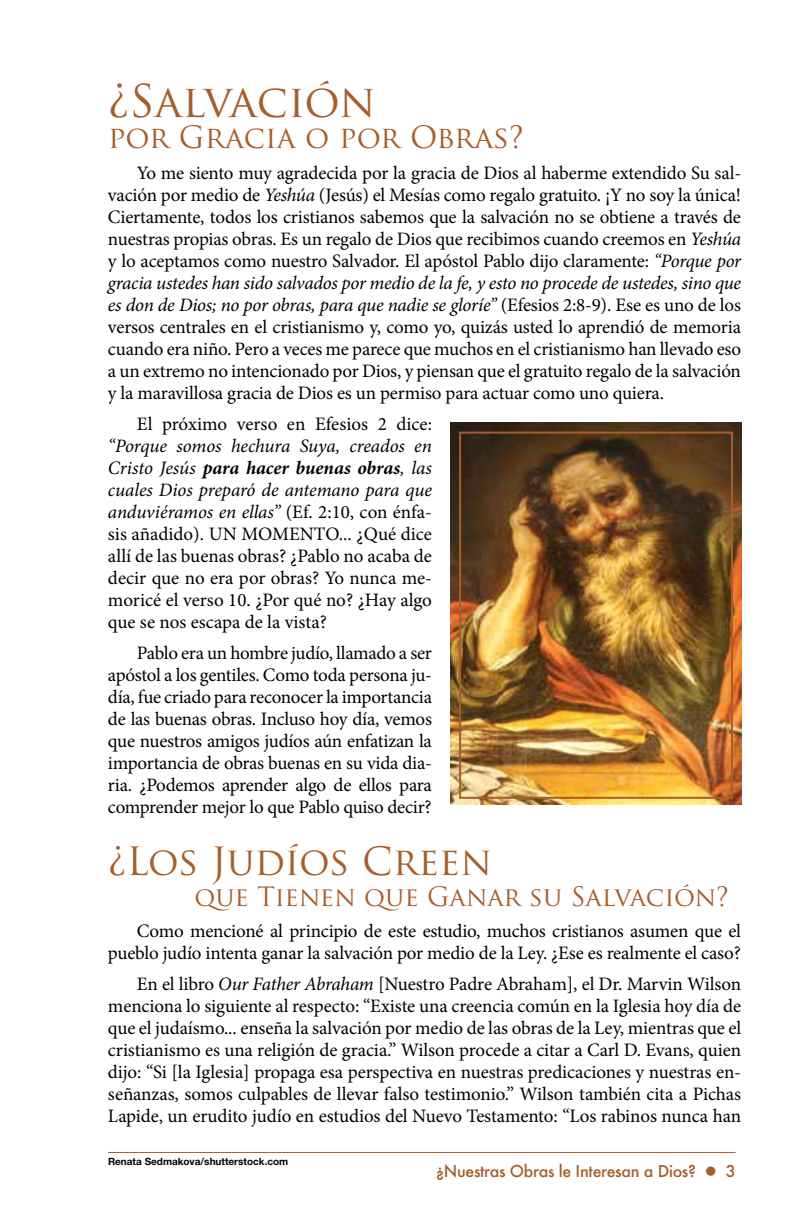
<style>
.page{position:relative;width:792px;height:1224px;background:#fff}
.page>*{position:absolute;margin:0;border:0;box-sizing:border-box;transform-origin:0 0}
.t1{font:44px "Trajan Pro";letter-spacing:-.005em;color:#a75e2d}
.t2{font:38px "Trajan Pro";color:#a75e2d}
.t3{font:30px "Trajan Pro";color:#a75e2d}
.t4{font:26px "Trajan Pro";color:#a75e2d}
.t5{font:19px/22px "Minion Pro";letter-spacing:-.01em;color:#000;text-align:justify}
.t6{font:500 16px "Futura";letter-spacing:-.02em;color:#a75e2d}
.t7{font:700 10px "Helvetica Neue LT Std";color:#000}
.s1{font-style:italic}
.s2{font-weight:700;font-style:italic}
</style>
<div class="page">
<hr style="left:108px;top:1152px;width:628px;height:1px;background:#a75e2d">
<img style="left:450px;top:423px;width:291px;height:381px">
<div style="left:459px;top:432px;width:274px;height:367px;border:2px solid #a75e2d"></div>
<h1 class="t1" style="left:108px;top:73px;width:269px">¿Salvación</h1>
<h3 class="t3" style="left:108px;top:118px;width:417px">por Gracia o por Obras?</h3>
<p class="t5" style="left:108px;top:162px;width:635px;text-indent:29px">Yo me siento muy agradecida por la gracia de Dios al haberme extendido Su sal&shy;vación por medio de <span class="s1">Yeshúa</span> (Jesús) el Mesías como regalo gratuito. ¡Y no soy la única!<br>Ciertamente, todos los cristianos sabemos que la salvación no se obtiene a través de nuestras propias obras. Es un regalo de Dios que recibimos cuando creemos en <span class="s1">Yeshúa </span>y lo aceptamos como nuestro Salvador. El apóstol Pablo dijo claramente: <span class="s1">“Porque por gracia ustedes han sido salvados por medio de la fe, y esto no procede de ustedes, sino que es don de Dios; no por obras, para que nadie se gloríe”</span> (Efesios 2:8-9). Ese es uno de los versos centrales en el cristianismo y, como yo, quizás usted lo aprendió de memoria cuando era niño. Pero a veces me parece que muchos en el cristianismo han llevado eso a un extremo no intencionado por Dios, y piensan que el gratuito regalo de la salvación y la maravillosa gracia de Dios es un permiso para actuar como uno quiera.</p>
<p class="t5" style="left:137px;top:413px;width:297px">El próximo verso en Efesios 2 dice:</p>
<p class="t5" style="left:108px;top:435px;width:326px"><span class="s1">“Porque somos hechura Suya, creados en Cristo Jesús</span> <span class="s2">para hacer buenas obras</span><span class="s1">, las cuales Dios preparó de antemano para que anduviéramos en ellas”</span> (Ef. 2:10, con énfa&shy;sis añadido). UN MOMENTO... ¿Qué dice allí de las buenas obras? ¿Pablo no acaba de decir que no era por obras? Yo nunca me&shy;moricé el verso 10. ¿Por qué no? ¿Hay algo que se nos escapa de la vista?</p>
<p class="t5" style="left:108px;top:642px;width:326px;text-indent:29px">Pablo era un hombre judío, llamado a ser apóstol a los gentiles. Como toda persona ju&shy;día, fue criado para reconocer la importancia de las buenas obras. Incluso hoy día, vemos que nuestros amigos judíos aún enfatizan la importancia de obras buenas en su vida dia&shy;ria. ¿Podemos aprender algo de ellos para comprender mejor lo que Pablo quiso decir?</p>
<h2 class="t2" style="left:108px;top:837px;width:385px">¿Los Judíos Creen</h2>
<h3 class="t4" style="left:194px;top:880px;width:536px">que Tienen que Ganar su Salvación?</h3>
<p class="t5" style="left:108px;top:920px;width:635px;text-align:right">Como mencioné al principio de este estudio, muchos cristianos asumen que el pueblo judío intenta ganar la salvación por medio de la Ley. ¿Ese es realmente el caso?</p>
<p class="t5" style="left:108px;top:973px;width:635px;text-indent:29px">En el libro <span class="s1">Our Father Abraham</span> [Nuestro Padre Abraham], el Dr. Marvin Wilson menciona lo siguiente al respecto: “Existe una creencia común en la Iglesia hoy día de que el judaísmo... enseña la salvación por medio de las obras de la Ley, mientras que el cristianismo es una religión de gracia.” Wilson procede a citar a Carl D. Evans, quien dijo: “Si [la Iglesia] propaga esa perspectiva en nuestras predicaciones y nuestras en&shy;señanzas, somos culpables de llevar falso testimonio.” Wilson también cita a Pichas Lapide, un erudito judío en estudios del Nuevo Testamento: “Los rabinos nunca han</p>
<p class="t6" style="left:436px;top:1161px;width:301px">¿Nuestras Obras le Interesan a Dios? ● 3</p>
<p class="t7" style="left:108px;top:1155px;width:182px">Renata Sedmakova/shutterstock.com</p>
</div>
